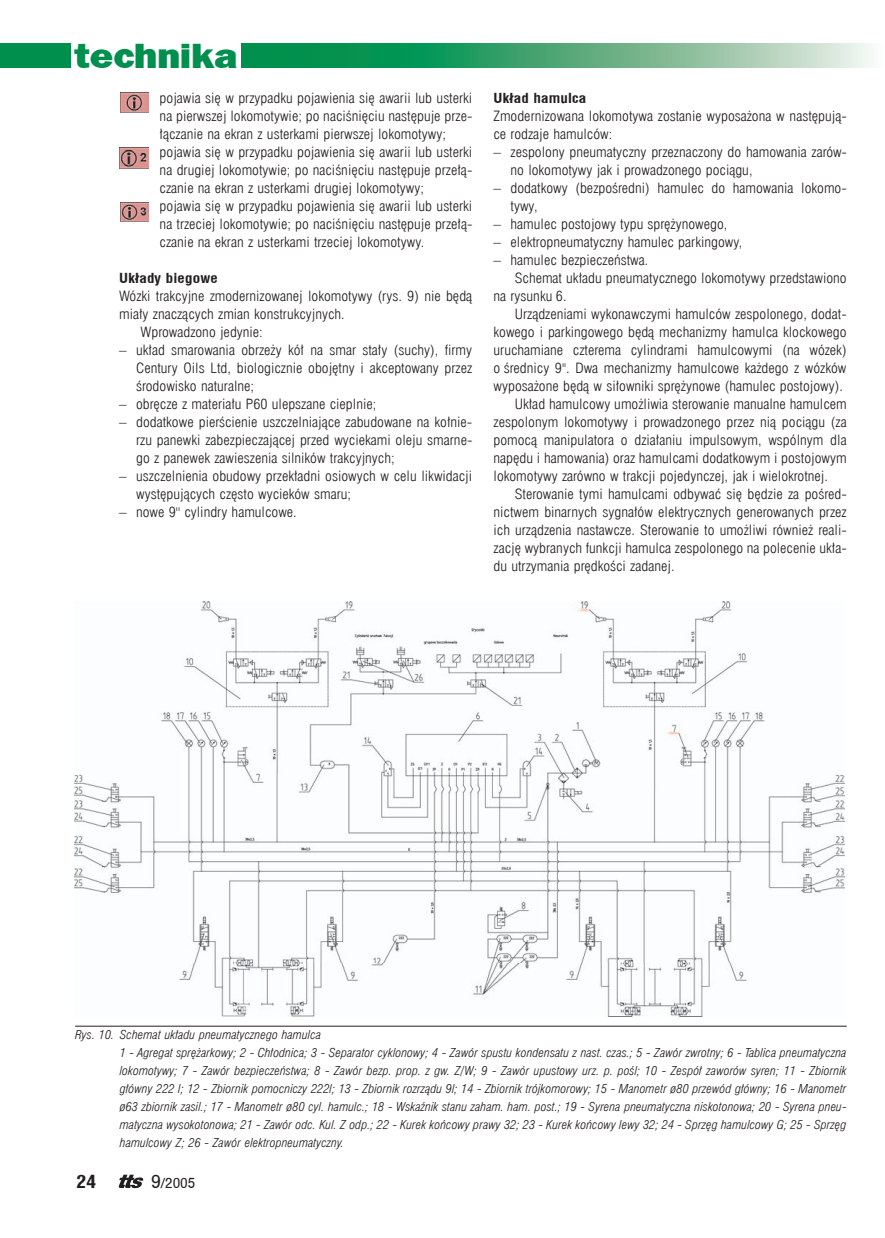
<style>
.page{position:relative;width:885px;height:1238px;background:#fff}
.page>*{position:absolute;margin:0;border:0;box-sizing:border-box;transform-origin:0 0}
.t1{font:36px "Frankfurt Goth Hvypl";color:#008f4d;scale:1.1 1}
.t2{font:700 18px "Switzerland Condpl";color:#231f20;scale:1.1 1}
.t3{font:13.8px/18px "Swis 721 Lt Cn EU Normal";color:#231f20;scale:1.1 1}
.t4{font:700 13.8px "Switzerland Condpl";color:#231f20;scale:1.1 1}
.t5{font:13.8px "Switzerland Condpl";color:#231f20;scale:1.1 1}
.t6{font:12px/18px "Swis 721 Lt Cn EU Italic";color:#231f20;scale:1.1 1}
.s1{font-size:18px}
</style>
<div class="page">
<div style="left:0;top:43px;width:70px;height:25px;background:#008f4d"></div>
<svg style="left:241px;top:43px;width:629px;height:25px"></svg>
<svg style="left:119px;top:1174px;width:24px;height:13px"></svg>
<img style="left:120px;top:93px;width:28px;height:19px">
<img style="left:119px;top:148px;width:30px;height:20px">
<img style="left:120px;top:202px;width:28px;height:19px">
<img style="left:74px;top:602px;width:770px;height:414px">
<hr style="left:75px;top:1025px;width:771px;height:1px;background:#231f20">
<h1 class="t1" style="left:74px;top:34px;width:149px">technika</h1>
<p class="t3" style="left:160px;top:89px;width:286px">pojawia się w przypadku pojawienia się awarii lub usterki na pierwszej lokomotywie; po naciśnięciu następuje prze&shy;łączanie na ekran z usterkami pierwszej lokomotywy; pojawia się w przypadku pojawienia się awarii lub usterki na drugiej lokomotywie; po naciśnięciu następuje przełą&shy;czanie na ekran z usterkami drugiej lokomotywy;<br>pojawia się w przypadku pojawienia się awarii lub usterki na trzeciej lokomotywie; po naciśnięciu następuje przełą&shy;czanie na ekran z usterkami trzeciej lokomotywy.</p>
<p class="t4" style="left:119px;top:269px;width:91px">Układy biegowe</p>
<p class="t3" style="left:119px;top:287px;width:322px">Wózki trakcyjne zmodernizowanej lokomotywy (rys. 9) nie będą</p>
<p class="t3" style="left:119px;top:305px;width:207px">miały znaczących zmian konstrukcyjnych.</p>
<p class="t3" style="left:140px;top:323px;width:113px">Wprowadzono jedynie:</p>
<p class="t3" style="left:136px;top:341px;width:307px;text-align:justify;text-indent:-17px">– układ smarowania obrzeży kół na smar stały (suchy), firmy Century Oils Ltd, biologicznie obojętny i akceptowany przez środowisko naturalne;</p>
<p class="t3" style="left:119px;top:395px;width:235px">– obręcze z materiału P60 ulepszane cieplnie;</p>
<p class="t3" style="left:136px;top:413px;width:307px;text-align:justify;text-indent:-17px">– dodatkowe pierścienie uszczelniające zabudowane na kołnie&shy;rzu panewki zabezpieczającej przed wyciekami oleju smarne&shy;go z panewek zawieszenia silników trakcyjnych;</p>
<p class="t3" style="left:136px;top:467px;width:307px;text-indent:-17px">– uszczelnienia obudowy przekładni osiowych w celu likwidacji występujących często wycieków smaru;</p>
<p class="t3" style="left:119px;top:503px;width:163px">– nowe 9'' cylindry hamulcowe.</p>
<p class="t4" style="left:493px;top:89px;width:86px">Układ hamulca</p>
<p class="t3" style="left:493px;top:107px;width:322px">Zmodernizowana lokomotywa zostanie wyposażona w następują&shy;ce rodzaje hamulców:</p>
<p class="t3" style="left:510px;top:143px;width:307px;text-indent:-17px">– zespolony pneumatyczny przeznaczony do hamowania zarów&shy;no lokomotywy jak i prowadzonego pociągu,</p>
<p class="t3" style="left:510px;top:179px;width:307px;text-indent:-17px">– dodatkowy (bezpośredni) hamulec do hamowania lokomo&shy;tywy,</p>
<p class="t3" style="left:493px;top:215px;width:214px">– hamulec postojowy typu sprężynowego,</p>
<p class="t3" style="left:493px;top:233px;width:228px">– elektropneumatyczny hamulec parkingowy,</p>
<p class="t3" style="left:493px;top:251px;width:142px">– hamulec bezpieczeństwa.</p>
<p class="t3" style="left:514px;top:269px;width:303px">Schemat układu pneumatycznego lokomotywy przedstawiono</p>
<p class="t3" style="left:493px;top:287px;width:68px">na ry sunku 6.</p>
<p class="t3" style="left:514px;top:305px;width:303px">Urządzeniami wykonawczymi hamulców zespolonego, dodat-</p>
<p class="t3" style="left:493px;top:323px;width:322px">kowego i parkingowego będą mechanizmy hamulca klockowego</p>
<p class="t3" style="left:493px;top:341px;width:322px">uruchamiane czterema cylindrami hamulcowymi (na wózek)</p>
<p class="t3" style="left:493px;top:359px;width:322px">o średnicy 9". Dwa mechanizmy hamulcowe każdego z wózków</p>
<p class="t3" style="left:493px;top:377px;width:319px">wyposażone będą w siłowniki sprężynowe (hamulec postojowy).</p>
<p class="t3" style="left:514px;top:395px;width:303px">Układ hamulcowy umożliwia sterowanie manualne hamulcem</p>
<p class="t3" style="left:493px;top:413px;width:322px">zespolonym lokomotywy i prowadzonego przez nią pociągu (za</p>
<p class="t3" style="left:493px;top:431px;width:322px">pomocą manipulatora o działaniu impulsowym, wspólnym dla</p>
<p class="t3" style="left:493px;top:449px;width:322px">napędu i hamowania) oraz hamulcami dodatkowym i postojowym</p>
<p class="t3" style="left:493px;top:467px;width:305px">lokomotywy zarówno w trakcji pojedynczej, jak i wielo krotnej.</p>
<p class="t3" style="left:514px;top:485px;width:303px">Sterowanie tymi hamulcami odbywać się będzie za pośred-</p>
<p class="t3" style="left:493px;top:503px;width:322px">nictwem binarnych sygnałów elektrycznych generowanych przez</p>
<p class="t3" style="left:493px;top:521px;width:322px">ich urządzenia nastawcze. Sterowanie to umożliwi również reali-</p>
<p class="t3" style="left:493px;top:539px;width:322px">zację wybranych funkcji hamulca zespolonego na polecenie ukła-</p>
<p class="t3" style="left:493px;top:557px;width:166px">du utrzymania prędkości zadanej.</p>
<p class="t6" style="left:120px;top:1026px;width:662px;text-indent:-45px">Rys. 10. Schemat układu pneumatycznego hamulca<br>1 - Agregat sprężarkowy; 2 - Chłodnica; 3 - Separator cyklonowy; 4 - Zawór spustu kondensatu z nast. czas.; 5 - Zawór zwrotny; 6 - Tablica pneumatyczna lokomotywy; 7 - Zawór bezpieczeństwa; 8 - Zawór bezp. prop. z gw. Z/W; 9 - Zawór upustowy urz. p. pośl; 10 - Zespół zaworów syren; 11 - Zbiornik główny 222 l; 12 - Zbiornik pomocniczy 222l; 13 - Zbiornik rozrządu 9l; 14 - Zbiornik trójkomorowy; 15 - Manometr ø80 przewód główny; 16 - Manometr ø63 zbiornik zasil.; 17 - Manometr ø80 cyl. hamulc.; 18 - Wskaźnik stanu zaham. ham. post.; 19 - Syrena pneumatyczna niskotonowa; 20 - Syrena pneu&shy;matyczna wysokotonowa; 21 - Zawór odc. Kul. Z odp.; 22 - Kurek końcowy prawy 32; 23 - Kurek końcowy lewy 32; 24 - Sprzęg hamulcowy G; 25 - Sprzęg hamulcowy Z; 26 - Zawór elektropneumatyczny.</p>
<h2 class="t2" style="left:77px;top:1170px;width:20px">24</h2>
<p class="t5" style="left:151px;top:1173px;width:42px"><span class="s1">9</span>/2005</p>
</div>
